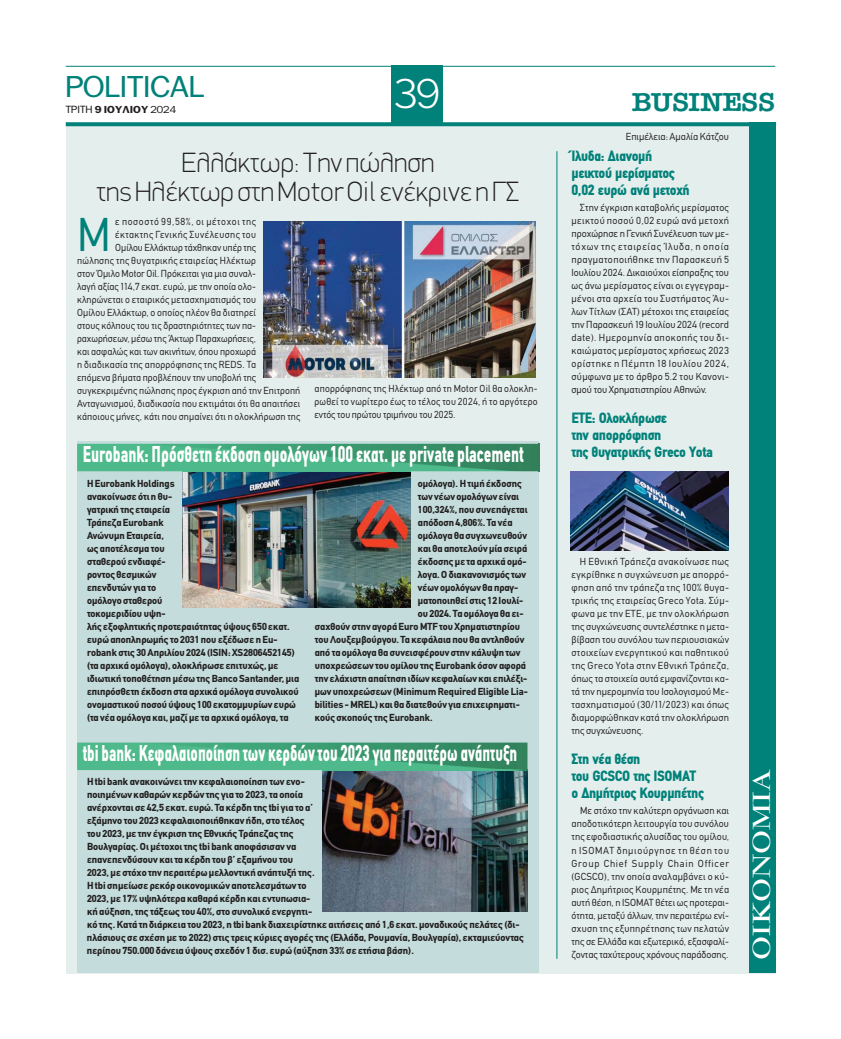
<style>
.page{position:relative;width:841px;height:1039px;background:#fff}
.page>*{position:absolute;margin:0;border:0;box-sizing:border-box;transform-origin:0 0}
.t1{font:46.5px "CF Din";color:#008179}
.t2{font:300 40px "PF Franklin Gothic";color:#fff}
.t3{font:29px "PF Franklin Gothic";color:#008179;scale:1.1 1}
.t4{font:100 28px/29px "PF Din Display";color:#231f20;text-align:center}
.t5{font:700 27.2px "PF Garamond Classic";color:#fff;scale:1.17 1}
.t6{font:26px "American Type ITC Hel Dm Bd";color:#008179;scale:1.06 1}
.t7{font:900 condensed 23px "PF Din Text";color:#fff;scale:.73 1}
.t8{font:900 condensed 23px "PF Din Text";color:#fff;scale:.76 1}
.t9{font:900 condensed 15px/17px "PF Din Text";letter-spacing:-.025em;color:#008179;scale:1.04 1}
.t10{font:10px/13px "CF Din";letter-spacing:.01em;color:#231f20;text-align:justify}
.t11{font:700 10px/13px "CF Din";color:#231f20}
.t12{font:10px "CF Din";letter-spacing:.03em;color:#231f20}
.t13{font:10px "CF Din";letter-spacing:.045em;color:#231f20}
.t14{font:10px "CF Din";letter-spacing:.065em;color:#231f20}
.t15{font:700 9.7px "PF Franklin Gothic";letter-spacing:.01em;color:#231f20;scale:1.1 1}
.s1{font-weight:400;font-size:10px}
.s2{font-weight:400}
</style>
<div class="page">
<div style="left:66px;top:125px;width:708px;height:848px;background:#e4eeed"></div>
<div style="left:77px;top:442px;width:461px;height:531px;background:#c4dddc"></div>
<hr style="left:66px;top:66px;width:708px;height:1px;background:#008179">
<svg style="left:66px;top:122px;width:683px;height:4px;background:#0f8880"></svg>
<div style="left:391px;top:66px;width:51px;height:60px;background:#008179"></div>
<div style="left:749px;top:122px;width:26px;height:851px;background:#008179"></div>
<hr style="left:556px;top:151px;width:1px;height:807px;background:#008179">
<img style="left:322px;top:770px;width:205px;height:141px">
<img style="left:183px;top:471px;width:227px;height:137px">
<svg style="left:538px;top:444px;width:1px;height:27px"></svg>
<img style="left:263px;top:222px;width:272px;height:156px">
<img style="left:570px;top:471px;width:157px;height:79px">
<h3 class="t3" style="left:66px;top:70px;width:127px">ΡOLITICAL</h3>
<h2 class="t2" style="left:393px;top:71px;width:48px">39</h2>
<p class="t15" style="left:66px;top:104px;width:102px"><span class="s1">TΡΙΤΗ</span> 9 ΙΟΥΛΙΟΥ <span class="s2">2024</span></p>
<h3 class="t4" style="left:96px;top:148px;width:424px">Ελλάκτωρ: Την πώληση<br>της Ηλέκτωρ στη Motor Oil ενέκρινε η ΓΣ</h3>
<h1 class="t1" style="left:77px;top:217px;width:35px">Μ</h1>
<p class="t14" style="left:115px;top:217px;width:142px">ε ποσοστό 99,58%, οι μέτοχοι της</p>
<p class="t13" style="left:115px;top:230px;width:142px">έκτακτης Γενικής Συνέλευσης του</p>
<p class="t10" style="left:115px;top:242px;width:142px">Ομίλου Ελλάκτωρ τάχθηκαν υπέρ της</p>
<p class="t12" style="left:77px;top:256px;width:180px">πώλησης της θυγατρικής εταιρείας Ηλέκτωρ</p>
<p class="t10" style="left:77px;top:268px;width:180px">στον Όμιλο Motor Oil. Πρόκειται για μια συναλ-</p>
<p class="t10" style="left:77px;top:281px;width:180px">λαγή αξίας 114,7 εκατ. ευρώ, με την οποία ολο-</p>
<p class="t10" style="left:77px;top:294px;width:180px">κληρώνεται ο εταιρικός μετασχηματισμός του</p>
<p class="t10" style="left:77px;top:307px;width:180px">Ομίλου Ελλάκτωρ, ο οποίος πλέον θα διατηρεί</p>
<p class="t10" style="left:77px;top:320px;width:180px">στους κόλπους του τις δραστηριότητες των πα-</p>
<p class="t10" style="left:77px;top:333px;width:180px">ραχωρήσεων, μέσω της Άκτωρ Παραχωρήσεις,</p>
<p class="t10" style="left:77px;top:346px;width:180px">και ασφαλώς και των ακινήτων, όπου προχωρά</p>
<p class="t10" style="left:77px;top:359px;width:180px">η διαδικασία της απορρόφησης της REDS. Τα</p>
<p class="t10" style="left:77px;top:372px;width:180px">επόμενα βήματα προβλέπουν την υποβολή της</p>
<p class="t10" style="left:77px;top:385px;width:224px">συγκεκριμένης πώλησης προς έγκριση από την Επιτροπή</p>
<p class="t10" style="left:77px;top:398px;width:224px">Ανταγωνισμού, διαδικασία που εκτιμάται ότι θα απαιτήσει</p>
<p class="t10" style="left:77px;top:411px;width:224px">κάποιους μήνες, κάτι που σημαίνει ότι η ολοκλήρωση της</p>
<p class="t10" style="left:314px;top:383px;width:224px">απορρόφησης της Ηλέκτωρ από τη Motor Oil θα ολοκλη&shy;ρωθεί το νωρίτερο έως το τέλος του 2024, ή το αργότερο εντός του πρώτου τριμήνου του 2025.</p>
<h3 class="t8" style="left:83px;top:441px;width:581px">Eurobank: Πρόσθετη έκδοση ομολόγων 100 εκατ. με private placement</h3>
<p class="t11" style="left:87px;top:478px;width:213px">Η Eurobank Holdings<br>ανακοίνωσε ότι η θυ-<br>γατρική της εταιρεία<br>Τράπεζα Eurobank<br>Ανώνυμη Εταιρεία,<br>ως αποτέλεσμα του<br>σταθερού ενδιαφέ-<br>ροντος θεσμικών<br>επενδυτών για το<br>ομόλογο σταθερού<br>τοκομεριδίου υψη-<br>λής εξοφλητικής προτεραιότητας ύψους 650 εκατ. ευρώ αποπληρωμής το 2031 που εξέδωσε η Eu&shy;robank στις 30 Απριλίου 2024 (ISIN: XS2806452145) (τα αρχικά ομόλογα), ολοκλήρωσε επιτυχώς, με ιδιωτική τοποθέτηση μέσω της Banco Santander, μια επιπρόσθετη έκδοση στα αρχικά ομόλογα συνολικού ονομαστικού ποσού ύψους 100 εκατομμυρίων ευρώ (τα νέα ομόλογα και, μαζί με τα αρχικά ομόλογα, τα</p>
<p class="t11" style="left:417px;top:478px;width:105px">ομόλογα). Η τιμή έκδοσης</p>
<p class="t11" style="left:417px;top:491px;width:103px">των νέων ομολόγων είναι</p>
<p class="t11" style="left:417px;top:504px;width:111px">100,324%, που συνεπάγεται</p>
<p class="t11" style="left:417px;top:517px;width:96px">απόδοση 4,806%. Τα νέα</p>
<p class="t11" style="left:417px;top:530px;width:111px">ομόλογα θα συγχωνευθούν</p>
<p class="t11" style="left:417px;top:543px;width:111px">και θα αποτελούν μία σειρά</p>
<p class="t11" style="left:417px;top:556px;width:110px">έκδοσης με τα αρχικά ομό-</p>
<p class="t11" style="left:417px;top:569px;width:110px">λογα. Ο διακανονισμός των</p>
<p class="t11" style="left:417px;top:582px;width:102px">νέων ομολόγων θα πραγ-</p>
<p class="t11" style="left:417px;top:595px;width:107px">ματοποιηθεί στις 12 Ιουλί-</p>
<p class="t11" style="left:417px;top:608px;width:107px">ου 2024. Τα ομόλογα θα ει-</p>
<p class="t11" style="left:314px;top:621px;width:207px">σαχθούν στην αγορά Euro MTF του Χρηματιστηρίου</p>
<p class="t11" style="left:314px;top:634px;width:211px">του Λουξεμβούργου. Τα κεφάλαια που θα αντληθούν</p>
<p class="t11" style="left:314px;top:647px;width:207px">από τα ομόλογα θα συνεισφέρουν στην κάλυψη των</p>
<p class="t11" style="left:314px;top:660px;width:212px">υποχρεώσεων του ομίλου της Eurobank όσον αφορά</p>
<p class="t11" style="left:314px;top:673px;width:214px">την ελάχιστη απαίτηση ιδίων κεφαλαίων και επιλέξι-</p>
<p class="t11" style="left:314px;top:686px;width:215px">μων υποχρεώσεων (Minimum Required Eligible Lia-</p>
<p class="t11" style="left:314px;top:699px;width:206px">bilities - MREL) και θα διατεθούν για επιχειρηματι-</p>
<p class="t11" style="left:314px;top:712px;width:119px">κούς σκοπούς της Eurobank.</p>
<h3 class="t7" style="left:83px;top:739px;width:596px">tbi bank: Kεφαλαιοποίηση των κερδών του 2023 για περαιτέρω ανάπτυξη</h3>
<p class="t11" style="left:87px;top:775px;width:438px">Η tbi bank ανακοινώνει την κεφαλαιοποίηση των ενο-<br>ποιημένων καθαρών κερδών της για το 2023, τα οποία<br>ανέρχονται σε 42,5 εκατ. ευρώ. Τα κέρδη της tbi για το α’<br>εξάμηνο του 2023 κεφαλαιοποιήθηκαν ήδη, στο τέλος<br>του 2023, με την έγκριση της Εθνικής Τράπεζας της<br>Βουλγαρίας. Οι μέτοχοι της tbi bank αποφάσισαν να<br>επανεπενδύσουν και τα κέρδη του β’ εξαμήνου του<br>2023, με στόχο την περαιτέρω μελλοντική ανάπτυξή της.<br>Η tbi σημείωσε ρεκόρ οικονομικών αποτελεσμάτων το<br>2023, με 17% υψηλότερα καθαρά κέρδη και εντυπωσια-<br>κή αύξηση, της τάξεως του 40%, στο συνολικό ενεργητι-<br>κό της. Κατά τη διάρκεια του 2023, η tbi bank διαχειρίστηκε αιτήσεις από 1,6 εκατ. μοναδικούς πελάτες (δι&shy;πλάσιους σε σχέση με το 2022) στις τρεις κύριες αγορές της (Ελλάδα, Ρουμανία, Βουλγαρία), εκταμιεύοντας περίπου 750.000 δάνεια ύψους σχεδόν 1 δισ. ευρώ (αύξηση 33% σε ετήσια βάση).</p>
<h3 class="t6" style="left:631px;top:87px;width:137px">BUSINESS</h3>
<p class="t10" style="left:625px;top:131px;width:104px">Επιμέλεια: Αμαλία Κάτζου</p>
<h3 class="t9" style="left:571px;top:147px;width:115px">Ίλυδα: Διανομή μεικτού μερίσματος<br>0,02 ευρώ ανά μετοχή</h3>
<p class="t10" style="left:571px;top:202px;width:159px;text-indent:9px">Στην έγκριση καταβολής μερίσματος μεικτού ποσού 0,02 ευρώ ανά μετοχή προχώρησε η Γενική Συνέλευση των με&shy;τόχων της εταιρείας Ίλυδα, η οποία πραγματοποιήθηκε την Παρασκευή 5<br>Ιουλίου 2024. Δικαιούχοι είσπραξης του ως άνω μερίσματος είναι οι εγγεγραμ&shy;μένοι στα αρχεία του Συστήματος Άυ&shy;λων Τίτλων (ΣΑΤ) μέτοχοι της εταιρείας την Παρασκευή 19 Ιουλίου 2024 (record date). Ημερομηνία αποκοπής του δι&shy;καιώματος μερίσματος χρήσεως 2023 ορίστηκε η Πέμπτη 18 Ιουλίου 2024, σύμφωνα με το άρθρο 5.2 του Κανονι&shy;σμού του Χρηματιστηρίου Αθηνών.</p>
<h3 class="t9" style="left:571px;top:410px;width:137px">ΕΤΕ: Ολοκλήρωσε<br>την απορρόφηση<br>της θυγατρικής Greco Yota</h3>
<p class="t10" style="left:571px;top:556px;width:159px;text-indent:9px">Η Εθνική Τράπεζα ανακοίνωσε πως εγκρίθηκε η συγχώνευση με απορρό&shy;φηση από την τράπεζα της 100% θυγα&shy;τρικής της εταιρείας Greco Yota. Σύμ&shy;φωνα με την ΕΤΕ, με την ολοκλήρωση της συγχώνευσης συντελέστηκε η μετα&shy;βίβαση του συνόλου των περιουσιακών στοιχείων ενεργητικού και παθητικού της Greco Yota στην Εθνική Τράπεζα, όπως τα στοιχεία αυτά εμφανίζονται κα&shy;τά την ημερομηνία του Ισολογισμού Με&shy;τασχηματισμού (30/11/2023) και όπως διαμορφώθηκαν κατά την ολοκλήρωση της συγχώνευσης.</p>
<h3 class="t9" style="left:571px;top:750px;width:129px">Στη νέα θέση<br>του GCSCO της ISOMAT ο Δημήτριος Κουρμπέτης</h3>
<p class="t10" style="left:571px;top:805px;width:159px;text-indent:9px">Με στόχο την καλύτερη οργάνωση και αποδοτικότερη λειτουργία του συνόλου της εφοδιαστικής αλυσίδας του ομίλου, η ISOMAT δημιούργησε τη θέση του Group Chief Supply Chain Officer (GCSCO), την οποία αναλαμβάνει ο κύ&shy;ριος Δημήτριος Κουρμπέτης. Με τη νέα αυτή θέση, η ISOMAT θέτει ως προτεραι&shy;ότητα, μεταξύ άλλων, την περαιτέρω ενί&shy;σχυση της εξυπηρέτησης των πελατών της σε Ελλάδα και εξωτερικό, εξασφαλί&shy;ζοντας ταχύτερους χρόνους παράδοσης.</p>
<h3 class="t5" style="left:747px;top:959px;width:164px;rotate:-90deg">ΟΙΚΟΝΟΜΙΑ</h3>
</div>
